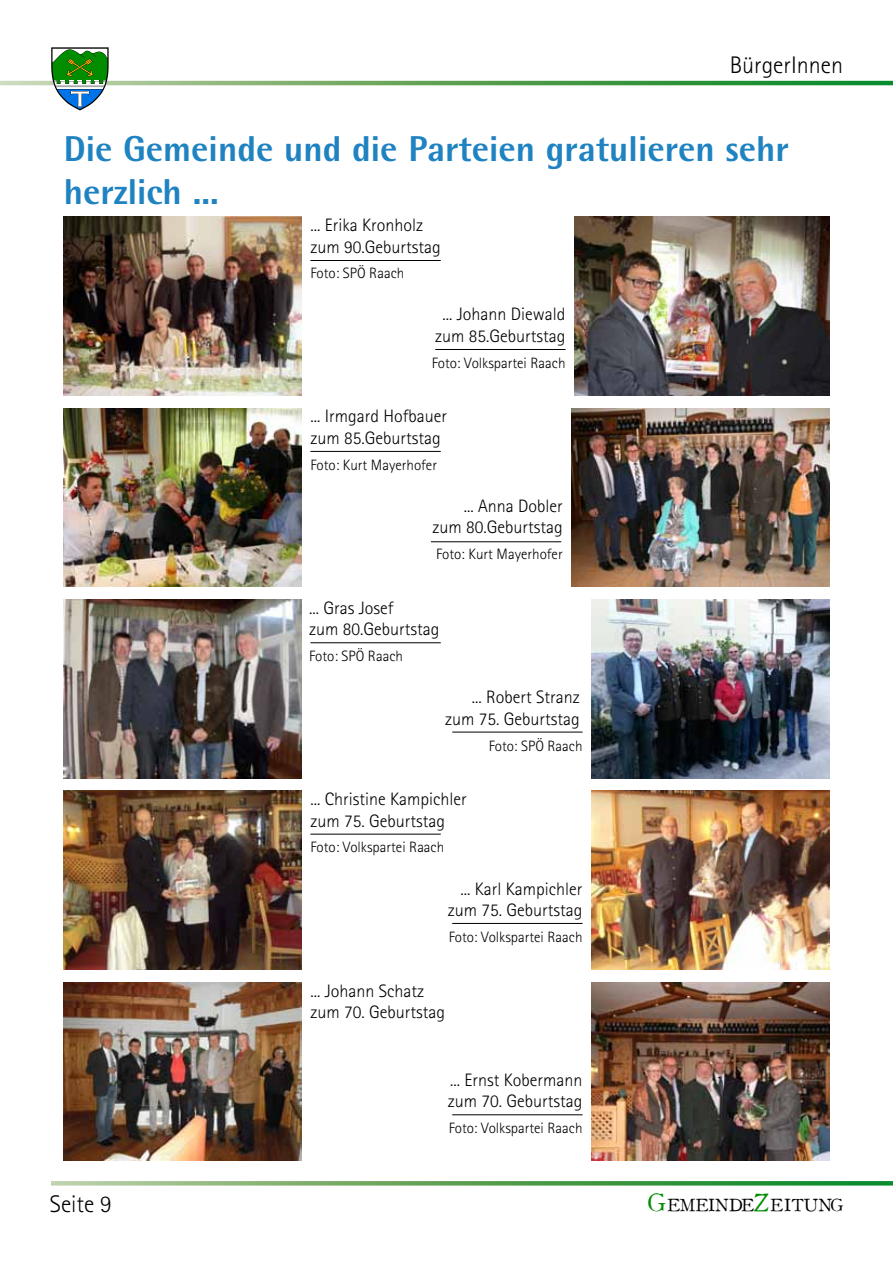
<style>
.page{position:relative;width:893px;height:1263px;background:#fff}
.page>*{position:absolute;margin:0;border:0;box-sizing:border-box;transform-origin:0 0}
.t1{font:800 36px/43.2px "Rotis Semi Sans";color:#1f82c1}
.t2{font:300 24px "Rotis Sans Serif";color:#000}
.t3{font:300 18px/21.6px "Rotis Sans Serif";color:#000}
.t4{font:16.95px "Old Style 1 HPLHS";letter-spacing:.02em;color:#000}
.t5{font:300 15px "Rotis Sans Serif";color:#000}
.s1{font-size:24.3px;color:#008d00}
</style>
<div class="page">
<svg style="left:0;top:81px;width:893px;height:4px"></svg>
<svg style="left:51px;top:47px;width:58px;height:63px"></svg>
<svg style="left:51px;top:1181px;width:842px;height:4px"></svg>
<img style="left:571px;top:408px;width:258px;height:179px">
<img style="left:64px;top:408px;width:238px;height:179px">
<img style="left:591px;top:791px;width:238px;height:178px">
<img style="left:64px;top:791px;width:238px;height:178px">
<img style="left:591px;top:600px;width:238px;height:178px">
<img style="left:64px;top:217px;width:238px;height:178px">
<img style="left:64px;top:600px;width:238px;height:178px">
<img style="left:574px;top:217px;width:255px;height:178px">
<img style="left:64px;top:982px;width:238px;height:179px">
<hr style="left:310px;top:260px;width:131px;height:1px;background:#000">
<hr style="left:310px;top:451px;width:131px;height:1px;background:#000">
<hr style="left:310px;top:642px;width:131px;height:1px;background:#000">
<hr style="left:310px;top:834px;width:131px;height:1px;background:#000">
<hr style="left:452px;top:923px;width:131px;height:1px;background:#000">
<hr style="left:452px;top:732px;width:131px;height:1px;background:#000">
<hr style="left:431px;top:541px;width:130px;height:1px;background:#000">
<img style="left:591px;top:982px;width:238px;height:179px">
<hr style="left:452px;top:1114px;width:131px;height:1px;background:#000">
<hr style="left:435px;top:349px;width:131px;height:1px;background:#000">
<h2 class="t2" style="left:730px;top:51px;width:115px">BürgerInnen</h2>
<h1 class="t1" style="left:64px;top:126px;width:727px">Die Gemeinde und die Parteien gratulieren sehr herzlich ...</h1>
<p class="t3" style="left:310px;top:214px;width:132px">... Erika Kronholz zum 90.Geburtstag</p>
<p class="t5" style="left:310px;top:265px;width:95px">Foto: SPÖ Raach</p>
<p class="t3" style="left:435px;top:304px;width:132px;text-align:center">... Johann Diewald zum 85.Geburtstag</p>
<p class="t5" style="left:432px;top:354px;width:135px">Foto: Volkspartei Raach</p>
<p class="t3" style="left:310px;top:406px;width:138px">... Irmgard Hofbauer zum 85.Geburtstag</p>
<p class="t5" style="left:310px;top:456px;width:128px">Foto: Kurt Mayerhofer</p>
<p class="t3" style="left:432px;top:495px;width:132px;text-align:right">... Anna Dobler zum 80.Geburtstag</p>
<p class="t5" style="left:436px;top:545px;width:128px">Foto: Kurt Mayerhofer</p>
<p class="t3" style="left:309px;top:597px;width:132px">... Gras Josef<br>zum 80.Geburtstag</p>
<p class="t5" style="left:309px;top:647px;width:95px">Foto: SPÖ Raach</p>
<p class="t3" style="left:445px;top:686px;width:136px;text-align:right">... Robert Stranz zum 75. Geburtstag</p>
<p class="t5" style="left:489px;top:737px;width:95px">Foto: SPÖ Raach</p>
<p class="t3" style="left:310px;top:788px;width:158px">... Christine Kampichler zum 75. Geburtstag</p>
<p class="t5" style="left:310px;top:839px;width:135px">Foto: Volkspartei Raach</p>
<p class="t3" style="left:448px;top:878px;width:136px;text-align:right">... Karl Kampichler zum 75. Geburtstag</p>
<p class="t5" style="left:449px;top:928px;width:135px">Foto: Volkspartei Raach</p>
<p class="t3" style="left:310px;top:980px;width:136px">... Johann Schatz zum 70. Geburtstag</p>
<p class="t3" style="left:448px;top:1069px;width:136px">... Ernst Kobermann zum 70. Geburtstag</p>
<p class="t5" style="left:449px;top:1119px;width:135px">Foto: Volkspartei Raach</p>
<h2 class="t2" style="left:50px;top:1190px;width:63px">Seite 9</h2>
<p class="t4" style="left:647px;top:1192px;width:197px"><span class="s1">G</span>EMEINDE<span class="s1">Z</span>EITUNG</p>
</div>
